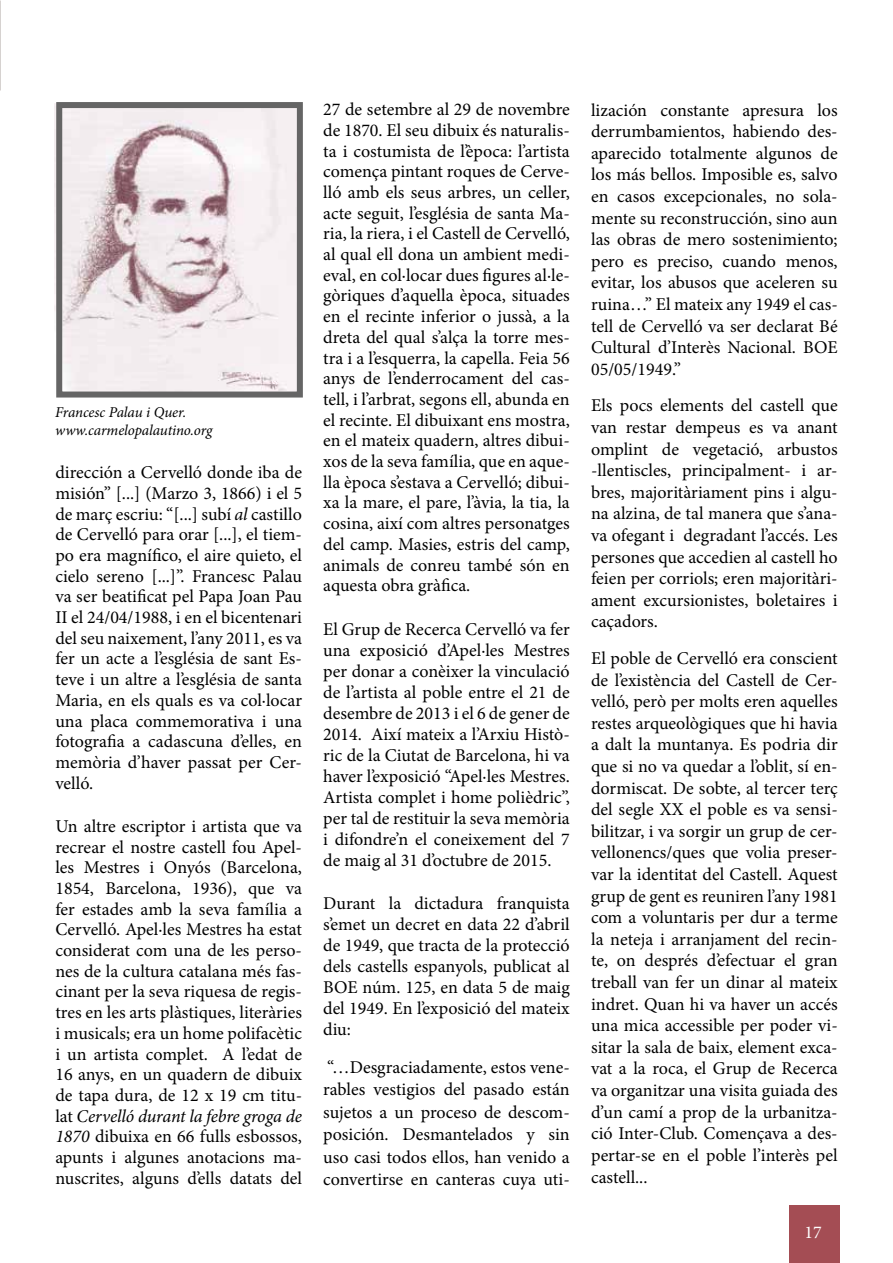
<style>
.page{position:relative;width:893px;height:1263px;background:#fff}
.page>*{position:absolute;margin:0;border:0;box-sizing:border-box;transform-origin:0 0}
.t1{font:18px/20.7px "Minion Pro";color:#000;text-align:justify}
.t2{font:18px "Minion Pro";color:#fff}
.t3{font:italic 15px/18px "Minion Pro";letter-spacing:-.005em;color:#000}
.s1{font-style:italic}
</style>
<div class="page">
<div style="left:789px;top:1206px;width:50px;height:57px;background:#a44d54"></div>
<img style="left:54px;top:104px;width:242px;height:286px">
<div style="left:56px;top:102px;width:247px;height:295px;border:6px solid #656565"></div>
<p class="t3" style="left:55px;top:404px;width:159px">Francesc Palau i Quer. www.carmelopalautino.org</p>
<p class="t1" style="left:55px;top:462px;width:248px">dirección a Cervelló donde iba de misión” [...] (Marzo 3, 1866) i el 5 de març escriu: “[...] subí <span class="s1">al</span> castillo de Cervelló para orar [...], el tiem&shy;po era magnífico, el aire quieto, el cielo sereno [...]”. Francesc Palau va ser beatificat pel Papa Joan Pau II el 24/04/1988, i en el bicentenari del seu naixement, l’any 2011, es va fer un acte a l’església de sant Es&shy;teve i un altre a l’església de santa Maria, en els quals es va col·locar una placa commemorativa i una fotografia a cadascuna d’elles, en memòria d’haver passat per Cer&shy;velló.</p>
<p class="t1" style="left:55px;top:816px;width:248px;text-align:left">Un altre escriptor i artista que va recrear el nostre castell fou Apel· les Mestres i Onyós (Barcelona, 1854, Barcelona, 1936), que va fer estades amb la seva família a Cervelló. Apel·les Mestres ha estat considerat com una de les perso&shy;nes de la cultura catalana més fas&shy;cinant per la seva riquesa de regis&shy;tres en les arts plàstiques, literàries i musicals; era un home polifacètic i un artista complet. A l’edat de 16 anys, en un quadern de dibuix de tapa dura, de 12 x 19 cm titu&shy;lat <span class="s1">Cervelló durant la febre groga de 1870</span> dibuixa en 66 fulls esbossos, apunts i algunes anotacions ma&shy;nuscrites, alguns d’ells datats del</p>
<p class="t1" style="left:323px;top:99px;width:248px">27 de setembre al 29 de novembre de 1870. El seu dibuix és naturalis&shy;ta i costumista de l’època: l’artista comença pintant roques de Cerve&shy;lló amb els seus arbres, un celler, acte seguit, l’església de santa Ma&shy;ria, la riera, i el Castell de Cervelló, al qual ell dona un ambient medi&shy;eval, en col·locar dues figures al·le&shy;gòriques d’aquella època, situades en el recinte inferior o jussà, a la dreta del qual s’alça la torre mes&shy;tra i a l’esquerra, la capella. Feia 56 anys de l’enderrocament del cas&shy;tell, i l’arbrat, segons ell, abunda en el recinte. El dibuixant ens mostra, en el mateix quadern, altres dibui&shy;xos de la seva família, que en aque&shy;lla època s’estava a Cervelló; dibui&shy;xa la mare, el pare, l’àvia, la tia, la cosina, així com altres personatges del camp. Masies, estris del camp, animals de conreu també són en aquesta obra gràfica.</p>
<p class="t1" style="left:323px;top:619px;width:248px">El Grup de Recerca Cervelló va fer una exposició d’Apel·les Mestres per donar a conèixer la vinculació de l’artista al poble entre el 21 de desembre de 2013 i el 6 de gener de 2014. Així mateix a l’Arxiu Histò&shy;ric de la Ciutat de Barcelona, hi va haver l’exposició “Apel·les Mestres.<br>Artista complet i home polièdric”, per tal de restituir la seva memòria i difondre’n el coneixement del 7 de maig al 31 d’octubre de 2015.</p>
<p class="t1" style="left:323px;top:893px;width:248px">Durant la dictadura franquista s’emet un decret en data 22 d’abril de 1949, que tracta de la protecció dels castells espanyols, publicat al BOE núm. 125, en data 5 de maig del 1949. En l’exposició del mateix diu:</p>
<p class="t1" style="left:323px;top:1056px;width:248px;line-height:22.5px">“…Desgraciadamente, estos vene&shy;rables vestigios del pasado están sujetos a un proceso de descom&shy;posición. Desmantelados y sin uso casi todos ellos, han venido a convertirse en canteras cuya uti-</p>
<p class="t1" style="left:591px;top:99px;width:248px;line-height:21.6px">lización constante apresura los derrumbamientos, habiendo des&shy;aparecido totalmente algunos de los más bellos. Imposible es, salvo en casos excepcionales, no sola&shy;mente su reconstrucción, sino aun las obras de mero sostenimiento; pero es preciso, cuando menos, evitar, los abusos que aceleren su ruina…” El mateix any 1949 el cas&shy;tell de Cervelló va ser declarat Bé Cultural d’Interès Nacional. BOE 05/05/1949.”</p>
<p class="t1" style="left:591px;top:395px;width:248px;line-height:21.6px">Els pocs elements del castell que van restar dempeus es va anant omplint de vegetació, arbustos -llentiscles, principalment‐ i ar&shy;bres, majoritàriament pins i algu&shy;na alzina, de tal manera que s’ana&shy;va ofegant i degradant l’accés. Les persones que accedien al castell ho feien per corriols; eren majoritàri&shy;ament excursionistes, boletaires i caçadors.</p>
<p class="t1" style="left:591px;top:647px;width:248px;line-height:21.6px">El poble de Cervelló era conscient de l’existència del Castell de Cer&shy;velló, però per molts eren aquelles restes arqueològiques que hi havia a dalt la muntanya. Es podria dir que si no va quedar a l’oblit, sí en&shy;dormiscat. De sobte, al tercer terç del segle XX el poble es va sensi&shy;bilitzar, i va sorgir un grup de cer&shy;vellonencs/ques que volia preser&shy;var la identitat del Castell. Aquest grup de gent es reuniren l’any 1981 com a voluntaris per dur a terme la neteja i arranjament del recin&shy;te, on després d’efectuar el gran treball van fer un dinar al mateix indret. Quan hi va haver un accés una mica accessible per poder vi&shy;sitar la sala de baix, element exca&shy;vat a la roca, el Grup de Recerca va organitzar una visita guiada des d’un camí a prop de la urbanitza&shy;ció Inter-Club. Començava a des&shy;pertar-se en el poble l’interès pel castell...</p>
<p class="t2" style="left:804px;top:1220px;width:19px">17</p>
</div>
